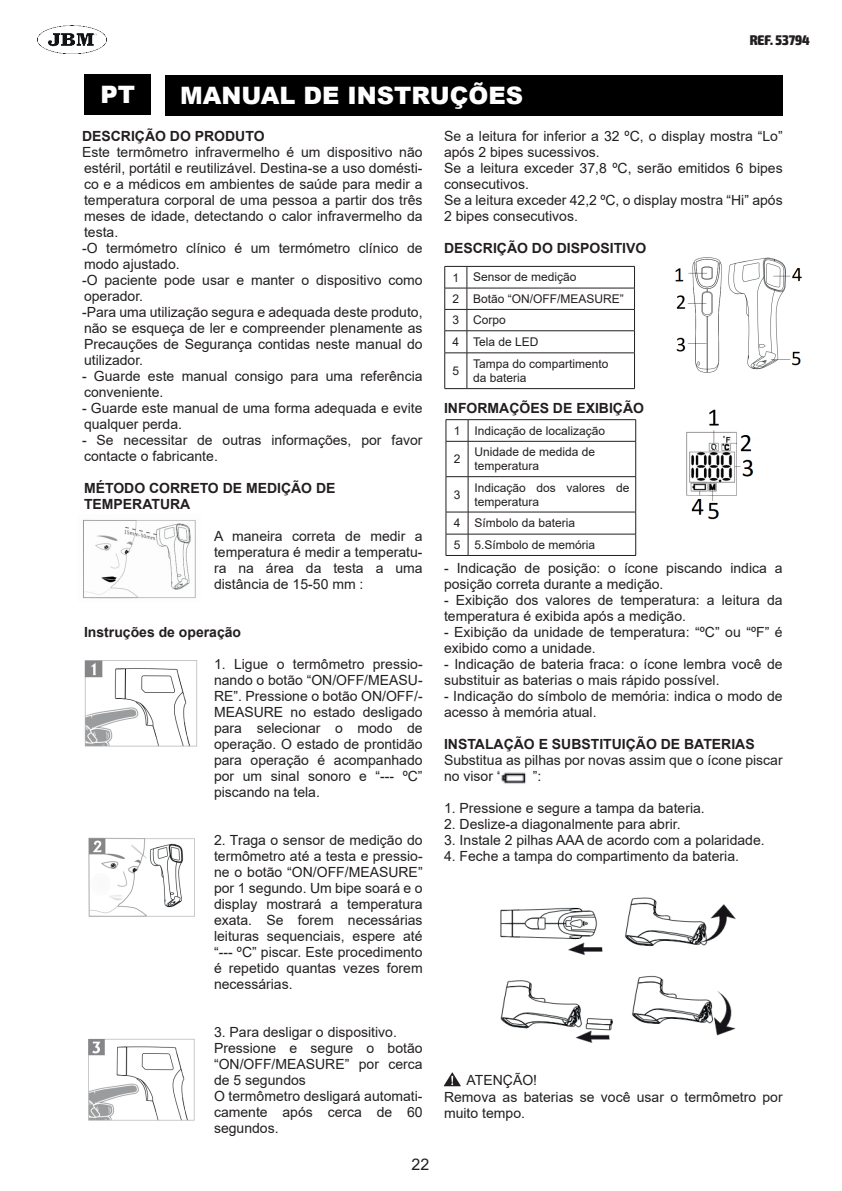
<style>
.page{position:relative;width:842px;height:1191px;background:#fff}
.page>*{position:absolute;margin:0;border:0;box-sizing:border-box;transform-origin:0 0}
.t1{font:900 24px "Arial";color:#fff}
.t2{font:16px "Arial";color:#231f20}
.t3{font:14px/16px "Arial";color:#231f20}
.t4{font:700 14px/16px "Arial";color:#231f20}
.t5{font:900 condensed 14px "Exo 2";color:#231f20}
.t6{font:12px/21.4px "Arial";color:#231f20}
</style>
<div class="page">
<img style="left:37px;top:26px;width:69px;height:28px">
<div style="left:84px;top:74px;width:67px;height:41px;background:#000"></div>
<div style="left:165px;top:75px;width:617px;height:41px;background:#000"></div>
<img style="left:83px;top:519px;width:113px;height:80px">
<img style="left:84px;top:660px;width:114px;height:87px">
<img style="left:88px;top:837px;width:107px;height:80px">
<img style="left:88px;top:1038px;width:107px;height:83px">
<img style="left:675px;top:257px;width:127px;height:116px">
<img style="left:686px;top:409px;width:67px;height:111px">
<img style="left:501px;top:772px;width:25px;height:12px">
<svg style="left:444px;top:1072px;width:17px;height:14px"></svg>
<img style="left:500px;top:897px;width:236px;height:146px">
<hr style="left:467px;top:266px;width:168px;height:1px;background:#231f20">
<hr style="left:467px;top:288px;width:168px;height:1px;background:#231f20">
<hr style="left:467px;top:309px;width:168px;height:1px;background:#231f20">
<hr style="left:467px;top:330px;width:168px;height:1px;background:#231f20">
<svg style="left:634px;top:267px;width:1px;height:85px"></svg>
<svg style="left:444px;top:266px;width:24px;height:87px"></svg>
<hr style="left:444px;top:353px;width:1px;height:35px;background:#231f20">
<hr style="left:467px;top:352px;width:168px;height:1px;background:#231f20">
<hr style="left:467px;top:353px;width:1px;height:35px;background:#231f20">
<hr style="left:634px;top:353px;width:1px;height:35px;background:#231f20">
<svg style="left:445px;top:388px;width:22px;height:1px"></svg>
<hr style="left:467px;top:388px;width:168px;height:1px;background:#231f20">
<hr style="left:468px;top:419px;width:168px;height:1px;background:#231f20">
<svg style="left:635px;top:420px;width:1px;height:21px"></svg>
<svg style="left:446px;top:419px;width:23px;height:23px"></svg>
<hr style="left:446px;top:441px;width:1px;height:35px;background:#231f20">
<hr style="left:468px;top:441px;width:168px;height:1px;background:#231f20">
<hr style="left:468px;top:441px;width:1px;height:35px;background:#231f20">
<hr style="left:635px;top:441px;width:1px;height:35px;background:#231f20">
<svg style="left:446px;top:476px;width:22px;height:1px"></svg>
<hr style="left:446px;top:477px;width:1px;height:35px;background:#231f20">
<hr style="left:468px;top:476px;width:168px;height:1px;background:#231f20">
<hr style="left:468px;top:477px;width:1px;height:35px;background:#231f20">
<hr style="left:635px;top:477px;width:1px;height:35px;background:#231f20">
<hr style="left:468px;top:512px;width:168px;height:1px;background:#231f20">
<hr style="left:468px;top:534px;width:168px;height:1px;background:#231f20">
<svg style="left:635px;top:512px;width:1px;height:43px"></svg>
<svg style="left:446px;top:512px;width:23px;height:44px"></svg>
<hr style="left:468px;top:555px;width:168px;height:1px;background:#231f20">
<p class="t5" style="left:750px;top:31px;width:62px">REF. 53794</p>
<h1 class="t1" style="left:100px;top:77px;width:36px">PT</h1>
<h1 class="t1" style="left:180px;top:78px;width:344px">MANUAL DE INSTRUÇÕES</h1>
<p class="t4" style="left:82px;top:128px;width:184px">DESCRIÇÃO DO PRODUTO</p>
<p class="t3" style="left:82px;top:144px;width:342px">Este termômetro infravermelho é um dispositivo não estéril, portátil e reutilizável. Destina-se a uso domésti&shy;co e a médicos em ambientes de saúde para medir a temperatura corporal de uma pessoa a partir dos três meses de idade, detectando o calor infravermelho da testa.<br>-O termómetro clínico é um termómetro clínico de modo ajustado.<br>-O paciente pode usar e manter o dispositivo como operador.<br>-Para uma utilização segura e adequada deste produto, não se esqueça de ler e compreender plenamente as Precauções de Segurança contidas neste manual do utilizador.</p>
<p class="t3" style="left:82px;top:368px;width:342px">- Guarde este manual consigo para uma referência conveniente.</p>
<p class="t3" style="left:82px;top:400px;width:342px">- Guarde este manual de uma forma adequada e evite qualquer perda.</p>
<p class="t3" style="left:82px;top:432px;width:342px">- Se necessitar de outras informações, por favor contacte o fabricante.</p>
<p class="t4" style="left:84px;top:480px;width:253px">MÉTODO CORRETO DE MEDIÇÃO DE<br>TEMPERATURA</p>
<p class="t3" style="left:214px;top:528px;width:210px;text-align:justify">A maneira correta de medir a temperatura é medir a temperatu&shy;ra na área da testa a uma distância de 15-50 mm :</p>
<p class="t4" style="left:84px;top:624px;width:159px">Instruções de operação</p>
<p class="t3" style="left:214px;top:656px;width:210px;text-align:justify">1. Ligue o termômetro pressio&shy;nando o botão “ON/OFF/MEASU-RE”. Pressione o botão ON/OFF/- MEASURE no estado desligado para selecionar o modo de operação. O estado de prontidão para operação é acompanhado por um sinal sonoro e “--- ºC” piscando na tela.</p>
<p class="t3" style="left:214px;top:832px;width:210px;text-align:justify">2. Traga o sensor de medição do termômetro até a testa e pressio&shy;ne o botão “ON/OFF/MEASURE” por 1 segundo. Um bipe soará e o display mostrará a temperatura exata. Se forem necessárias leituras sequenciais, espere até “--- ºC” piscar. Este procedimento é repetido quantas vezes forem necessárias.</p>
<p class="t3" style="left:214px;top:1024px;width:210px">3. Para desligar o dispositivo.<br>Pressione e segure o botão “ON/OFF/MEASURE” por cerca de 5 segundos<br>O termômetro desligará automati&shy;camente após cerca de 60 segundos.</p>
<p class="t3" style="left:444px;top:128px;width:340px">Se a leitura for inferior a 32 ºC, o display mostra “Lo” após 2 bipes sucessivos.<br>Se a leitura exceder 37,8 ºC, serão emitidos 6 bipes consecutivos.<br>Se a leitura exceder 42,2 ºC, o display mostra “Hi” após 2 bipes consecutivos.</p>
<p class="t4" style="left:444px;top:240px;width:204px">DESCRIÇÃO DO DISPOSITIVO</p>
<p class="t6" style="left:452px;top:266px;width:173px">1 Sensor de medição<br>2 Botão “ON/OFF/MEASURE”<br>3 Corpo<br>4 Tela de LED</p>
<p class="t6" style="left:452px;top:360px;width:8px">5</p>
<p class="t6" style="left:473px;top:356px;width:137px;line-height:14.4px">Tampa do compartimento da bateria</p>
<p class="t4" style="left:444px;top:400px;width:201px">INFORMAÇÕES DE EXIBIÇÃO</p>
<p class="t6" style="left:454px;top:420px;width:153px">1 Indicação de localização</p>
<p class="t6" style="left:454px;top:448px;width:8px">2</p>
<p class="t6" style="left:474px;top:445px;width:122px;line-height:14px">Unidade de medida de temperatura</p>
<p class="t6" style="left:454px;top:484px;width:8px">3</p>
<p class="t6" style="left:474px;top:480px;width:157px;line-height:14px">Indicação dos valores de temperatura</p>
<p class="t6" style="left:454px;top:512px;width:143px;line-height:22px">4 Símbolo da bateria<br>5 5.Símbolo de memória</p>
<p class="t3" style="left:444px;top:560px;width:340px">- Indicação de posição: o ícone piscando indica a posição correta durante a medição.</p>
<p class="t3" style="left:444px;top:592px;width:340px">- Exibição dos valores de temperatura: a leitura da temperatura é exibida após a medição.</p>
<p class="t3" style="left:444px;top:624px;width:340px">- Exibição da unidade de temperatura: “ºC” ou “ºF” é exibido como a unidade.</p>
<p class="t3" style="left:444px;top:656px;width:340px">- Indicação de bateria fraca: o ícone lembra você de substituir as baterias o mais rápido possível.</p>
<p class="t3" style="left:444px;top:688px;width:340px">- Indicação do símbolo de memória: indica o modo de acesso à memória atual.</p>
<p class="t4" style="left:444px;top:736px;width:312px">INSTALAÇÃO E SUBSTITUIÇÃO DE BATERIAS</p>
<p class="t3" style="left:444px;top:752px;width:340px">Substitua as pilhas por novas assim que o ícone piscar no visor “</p>
<p class="t3" style="left:533px;top:768px;width:10px">”:</p>
<p class="t3" style="left:444px;top:800px;width:262px">1. Pressione e segure a tampa da bateria.</p>
<p class="t3" style="left:444px;top:816px;width:238px">2. Deslize-a diagonalmente para abrir.</p>
<p class="t3" style="left:444px;top:832px;width:322px">3. Instale 2 pilhas AAA de acordo com a polaridade.</p>
<p class="t3" style="left:444px;top:848px;width:296px">4. Feche a tampa do compartimento da bateria.</p>
<p class="t3" style="left:444px;top:1072px;width:340px;text-indent:23px">ATENÇÃO!<br>Remova as baterias se você usar o termômetro por muito tempo.</p>
<p class="t2" style="left:412px;top:1153px;width:19px">22</p>
</div>
